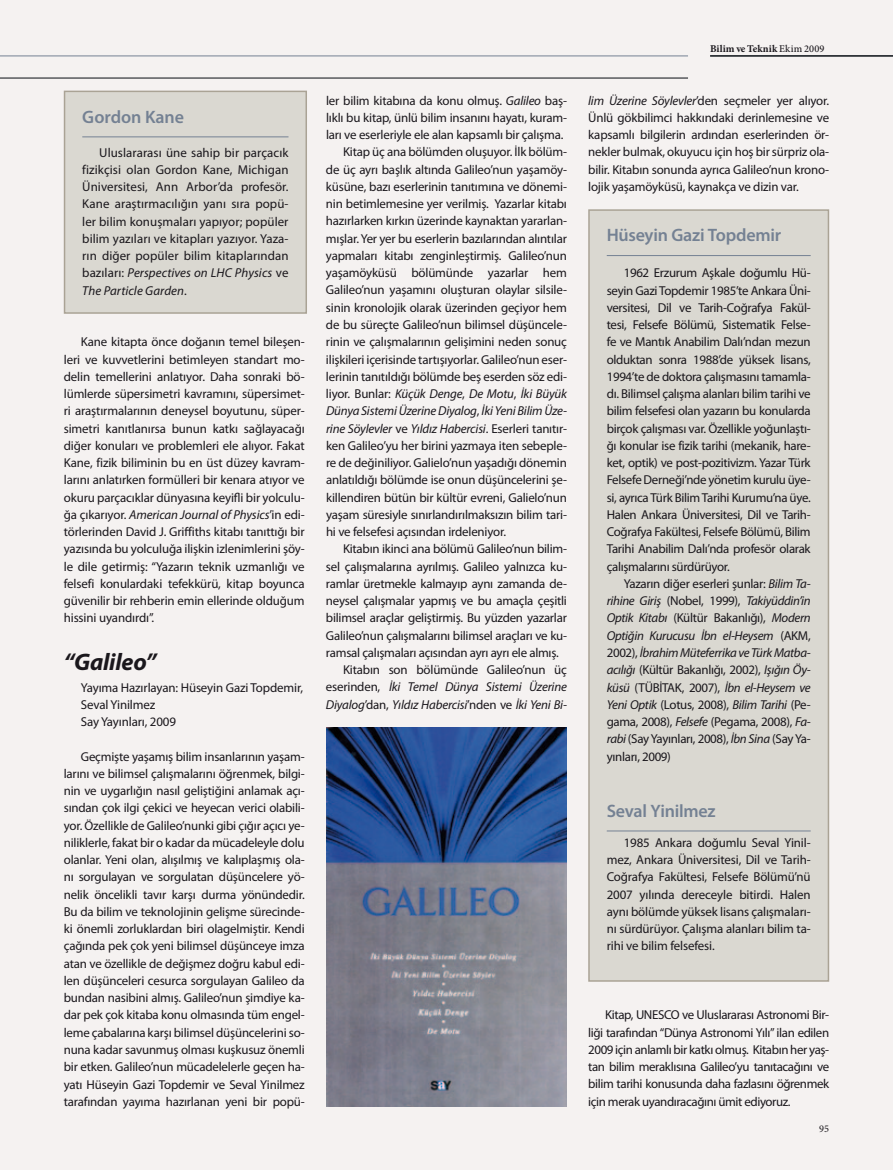
<style>
.page{position:relative;width:893px;height:1170px;background:#fff}
.page>*{position:absolute;margin:0;border:0;box-sizing:border-box;transform-origin:0 0}
.t1{font:italic 700 24px "Myriad Pro";letter-spacing:-.01em;color:#1a171c}
.t2{font:600 18px "Myriad Pro";letter-spacing:-.015em;color:#748193}
.t3{font:12.9px/17.2px "Myriad Pro";letter-spacing:-.015em;color:#1a171c;text-align:justify}
.t4{font:italic 12.9px "Myriad Pro";letter-spacing:-.015em;color:#1a171c}
.t5{font:700 10.35px "Minion Pro";letter-spacing:.005em;color:#1a171c}
.t6{font:10.35px "Minion Pro";color:#1a171c}
.s1{font-style:italic}
.s2{font-style:normal}
.s3{font-weight:500}
</style>
<div class="page">
<div style="left:0;top:0;width:893px;height:1169px;background:#f5f2f1"></div>
<img style="left:326px;top:727px;width:241px;height:379px">
<div style="left:589px;top:210px;width:239px;height:770px;background:#dad8d1"></div>
<hr style="left:607px;top:255px;width:204px;height:1px;background:#748193">
<hr style="left:607px;top:830px;width:204px;height:1px;background:#748193">
<div style="left:588px;top:209px;width:241px;height:772px;border:2px solid #aaa395"></div>
<div style="left:65px;top:91px;width:241px;height:222px;background:#dad8d1"></div>
<hr style="left:82px;top:137px;width:206px;height:1px;background:#748193">
<div style="left:64px;top:91px;width:243px;height:223px;border:2px solid #aaa395"></div>
<hr style="left:0;top:78px;width:688px;height:1px;background:#070c12">
<hr style="left:0;top:56px;width:688px;height:1px;background:#748193">
<hr style="left:710px;top:56px;width:183px;height:1px;background:#070c12">
<h2 class="t2" style="left:82px;top:105px;width:103px">Gordon Kane</h2>
<p class="t3" style="left:82px;top:143px;width:208px;text-indent:17px">Uluslararası üne sahip bir parçacık fizikçisi olan Gordon Kane, Michigan Üniversitesi, Ann Arbor’da profesör.<br>Kane araştırmacılığın yanı sıra popü&shy;ler bilim konuşmaları yapıyor; popüler bilim yazıları ve kitapları yazıyor. Yaza&shy;rın diğer popüler bilim kitaplarından bazıları: <span class="s1">Perspectives on LHC Physics</span> ve <span class="s1">The Particle Garden</span>.</p>
<p class="t3" style="left:64px;top:333px;width:242px;text-indent:17px">Kane kitapta önce doğanın temel bileşen&shy;leri ve kuvvetlerini betimleyen standart mo&shy;delin temellerini anlatıyor. Daha sonraki bö&shy;lümlerde süpersimetri kavramını, süpersimet&shy;ri araştırmalarının deneysel boyutunu, süper&shy;simetri kanıtlanırsa bunun katkı sağlayacağı diğer konuları ve problemleri ele alıyor. Fakat Kane, fizik biliminin bu en üst düzey kavram&shy;larını anlatırken formülleri bir kenara atıyor ve okuru parçacıklar dünyasına keyifli bir yolculu&shy;ğa çıkarıyor. <span class="s1">American Journal of Physics</span>’in edi&shy;törlerinden David J. Griffiths kitabı tanıttığı bir yazısında bu yolculuğa ilişkin izlenimlerini şöy&shy;le dile getirmiş: “Yazarın teknik uzmanlığı ve felsefi konulardaki tefekkürü, kitap boyunca güvenilir bir rehberin emin ellerinde olduğum hissini uyandırdı”.</p>
<h1 class="t1" style="left:64px;top:646px;width:94px">“Galileo”</h1>
<p class="t3" style="left:81px;top:678px;width:224px;text-align:left">Yayıma Hazırlayan: Hüseyin Gazi Topdemir,<br>Seval Yinilmez<br>Say Yayınları, 2009</p>
<p class="t3" style="left:64px;top:747px;width:242px;text-indent:17px">Geçmişte yaşamış bilim insanlarının yaşam&shy;larını ve bilimsel çalışmalarını öğrenmek, bilgi&shy;nin ve uygarlığın nasıl geliştiğini anlamak açı&shy;sından çok ilgi çekici ve heyecan verici olabili&shy;yor. Özellikle de Galileo’nunki gibi çığır açıcı ye&shy;niliklerle, fakat bir o kadar da mücadeleyle dolu olanlar. Yeni olan, alışılmış ve kalıplaşmış ola&shy;nı sorgulayan ve sorgulatan düşüncelere yö&shy;nelik öncelikli tavır karşı durma yönündedir.<br>Bu da bilim ve teknolojinin gelişme sürecinde&shy;ki önemli zorluklardan biri olagelmiştir. Kendi çağında pek çok yeni bilimsel düşünceye imza atan ve özellikle de değişmez doğru kabul edi&shy;len düşünceleri cesurca sorgulayan Galileo da bundan nasibini almış. Galileo’nun şimdiye ka&shy;dar pek çok kitaba konu olmasında tüm engel&shy;leme çabalarına karşı bilimsel düşüncelerini so&shy;nuna kadar savunmuş olması kuşkusuz önemli bir etken. Galileo’nun mücadelelerle geçen ha&shy;yatı Hüseyin Gazi Topdemir ve Seval Yinilmez tarafından yayıma hazırlanan yeni bir popü-</p>
<p class="t3" style="left:326px;top:91px;width:242px">ler bilim kitabına da konu olmuş. <span class="s1">Galileo</span> baş-</p>
<p class="t3" style="left:326px;top:109px;width:242px">lıklı bu kitap, ünlü bilim insanını hayatı, kuram-</p>
<p class="t3" style="left:326px;top:126px;width:239px">ları ve eserleriyle ele alan kapsamlı bir çalışma.</p>
<p class="t3" style="left:343px;top:143px;width:225px">Kitap üç ana bölümden oluşuyor. İlk bölüm-</p>
<p class="t3" style="left:326px;top:160px;width:242px">de üç ayrı başlık altında Galileo’nun yaşamöy-</p>
<p class="t3" style="left:326px;top:178px;width:242px">küsüne, bazı eserlerinin tanıtımına ve dönemi-</p>
<p class="t3" style="left:326px;top:195px;width:242px">nin betimlemesine yer verilmiş. Yazarlar kitabı</p>
<p class="t3" style="left:326px;top:212px;width:242px">hazırlarken kırkın üzerinde kaynaktan yararlan-</p>
<p class="t3" style="left:326px;top:229px;width:242px">mışlar. Yer yer bu eserlerin bazılarından alıntılar</p>
<p class="t3" style="left:326px;top:247px;width:242px">yapmaları kitabı zenginleştirmiş. Galileo’nun</p>
<p class="t3" style="left:326px;top:264px;width:242px">yaşamöyküsü bölümünde yazarlar hem</p>
<p class="t3" style="left:326px;top:281px;width:242px">Galileo’nun yaşamını oluşturan olaylar silsile-</p>
<p class="t3" style="left:326px;top:298px;width:242px">sinin kronolojik olarak üzerinden geçiyor hem</p>
<p class="t3" style="left:326px;top:316px;width:242px">de bu süreçte Galileo’nun bilimsel düşüncele-</p>
<p class="t3" style="left:326px;top:333px;width:242px">rinin ve çalışmalarının gelişimini neden sonuç</p>
<p class="t3" style="left:326px;top:350px;width:242px">ilişkileri içerisinde tartışıyorlar. Galileo’nun eser-</p>
<p class="t3" style="left:326px;top:367px;width:242px">lerinin tanıtıldığı bölümde beş eserden söz edi-</p>
<p class="t4" style="left:326px;top:386px;width:242px"><span class="s2">liyor. Bunlar:</span> Küçük Denge<span class="s2">,</span> De Motu<span class="s2">,</span> İki Büyük</p>
<p class="t4" style="left:326px;top:403px;width:242px">Dünya Sistemi Üzerine Diyalog<span class="s2">,</span> İki Yeni Bilim Üze-</p>
<p class="t4" style="left:326px;top:420px;width:242px">rine Söylevler <span class="s2">ve</span> Yıldız Habercisi<span class="s2">. Eserleri tanıtır-</span></p>
<p class="t3" style="left:326px;top:436px;width:242px">ken Galileo’yu her birini yazmaya iten sebeple-</p>
<p class="t3" style="left:326px;top:454px;width:242px">re de değiniliyor. Galielo’nun yaşadığı dönemin</p>
<p class="t3" style="left:326px;top:471px;width:242px">anlatıldığı bölümde ise onun düşüncelerini şe-</p>
<p class="t3" style="left:326px;top:488px;width:242px">killendiren bütün bir kültür evreni, Galielo’nun</p>
<p class="t3" style="left:326px;top:505px;width:242px">yaşam süresiyle sınırlandırılmaksızın bilim tari-</p>
<p class="t3" style="left:326px;top:523px;width:182px">hi ve felsefesi açısından irdeleniyor.</p>
<p class="t3" style="left:343px;top:540px;width:225px">Kitabın ikinci ana bölümü Galileo’nun bilim-</p>
<p class="t3" style="left:326px;top:557px;width:242px">sel çalışmalarına ayrılmış. Galileo yalnızca ku-</p>
<p class="t3" style="left:326px;top:574px;width:242px">ramlar üretmekle kalmayıp aynı zamanda de-</p>
<p class="t3" style="left:326px;top:592px;width:242px">neysel çalışmalar yapmış ve bu amaçla çeşitli</p>
<p class="t3" style="left:326px;top:609px;width:242px">bilimsel araçlar geliştirmiş. Bu yüzden yazarlar</p>
<p class="t3" style="left:326px;top:626px;width:242px">Galileo’nun çalışmalarını bilimsel araçları ve ku-</p>
<p class="t3" style="left:326px;top:643px;width:234px">ramsal çalışmaları açısından ayrı ayrı ele almış.</p>
<p class="t3" style="left:343px;top:661px;width:225px">Kitabın son bölümünde Galileo’nun üç</p>
<p class="t4" style="left:326px;top:679px;width:242px"><span class="s2">eserinden,</span> İki Temel Dünya Sistemi Üzerine</p>
<p class="t4" style="left:326px;top:696px;width:242px">Diyalog<span class="s2">’dan,</span> Yıldız Habercisi<span class="s2">’nden ve</span> İki Yeni Bi-</p>
<p class="t5" style="left:710px;top:41px;width:116px">Bilim ve Teknik <span class="s3">Ekim 2009</span></p>
<p class="t3" style="left:588px;top:91px;width:242px"><span class="s1">lim Üzerine Söylevler</span>’den seçmeler yer alıyor.<br>Ünlü gökbilimci hakkındaki derinlemesine ve kapsamlı bilgilerin ardından eserlerinden ör&shy;nekler bulmak, okuyucu için hoş bir sürpriz ola&shy;bilir. Kitabın sonunda ayrıca Galileo’nun krono&shy;lojik yaşamöyküsü, kaynakça ve dizin var.</p>
<h2 class="t2" style="left:607px;top:224px;width:176px">Hüseyin Gazi Topdemir</h2>
<p class="t3" style="left:607px;top:264px;width:205px;text-indent:17px">1962 Erzurum Aşkale doğumlu Hü&shy;seyin Gazi Topdemir 1985’te Ankara Üni&shy;versitesi, Dil ve Tarih-Coğrafya Fakül&shy;tesi, Felsefe Bölümü, Sistematik Felse&shy;fe ve Mantık Anabilim Dalı’ndan mezun olduktan sonra 1988’de yüksek lisans, 1994’te de doktora çalışmasını tamamla&shy;dı. Bilimsel çalışma alanları bilim tarihi ve bilim felsefesi olan yazarın bu konularda birçok çalışması var. Özellikle yoğunlaştı&shy;ğı konular ise fizik tarihi (mekanik, hare&shy;ket, optik) ve post-pozitivizm. Yazar Türk Felsefe Derneği’nde yönetim kurulu üye&shy;si, ayrıca Türk Bilim Tarihi Kurumu’na üye.<br>Halen Ankara Üniversitesi, Dil ve Tarih-Coğrafya Fakültesi, Felsefe Bölümü, Bilim Tarihi Anabilim Dalı’nda profesör olarak çalışmalarını sürdürüyor.</p>
<p class="t3" style="left:607px;top:574px;width:205px;text-indent:17px">Yazarın diğer eserleri şunlar: <span class="s1">Bilim Ta&shy;rihine Giriş</span> (Nobel, 1999), <span class="s1">Takiyüddin’in Optik Kitabı</span> (Kültür Bakanlığı), <span class="s1">Modern Optiğin Kurucusu İbn el-Heysem</span> (AKM, 2002), <span class="s1">İbrahim Müteferrika ve Türk Matba&shy;acılığı</span> (Kültür Bakanlığı, 2002), <span class="s1">Işığın Öy&shy;küsü</span> (TÜBİTAK, 2007), <span class="s1">İbn el-Heysem ve Yeni Optik</span> (Lotus, 2008), <span class="s1">Bilim Tarihi</span> (Pe&shy;gama, 2008), <span class="s1">Felsefe</span> (Pegama, 2008), <span class="s1">Fa&shy;rabi</span> (Say Yayınları, 2008), <span class="s1">İbn Sina</span> (Say Ya&shy;yınları, 2009)</p>
<h2 class="t2" style="left:607px;top:799px;width:110px">Seval Yinilmez</h2>
<p class="t3" style="left:607px;top:833px;width:205px;text-indent:17px">1985 Ankara doğumlu Seval Yinil&shy;mez, Ankara Üniversitesi, Dil ve Tarih-Coğrafya Fakültesi, Felsefe Bölümü’nü 2007 yılında dereceyle bitirdi. Halen aynı bölümde yüksek lisans çalışmaları&shy;nı sürdürüyor. Çalışma alanları bilim ta&shy;rihi ve bilim felsefesi.</p>
<p class="t3" style="left:588px;top:1006px;width:242px;text-indent:17px">Kitap, UNESCO ve Uluslararası Astronomi Bir&shy;liği tarafından “Dünya Astronomi Yılı” ilan edilen 2009 için anlamlı bir katkı olmuş. Kitabın her yaş&shy;tan bilim meraklısına Galileo’yu tanıtacağını ve bilim tarihi konusunda daha fazlasını öğrenmek için merak uyandıracağını ümit ediyoruz.</p>
<p class="t6" style="left:819px;top:1121px;width:11px">95</p>
</div>
